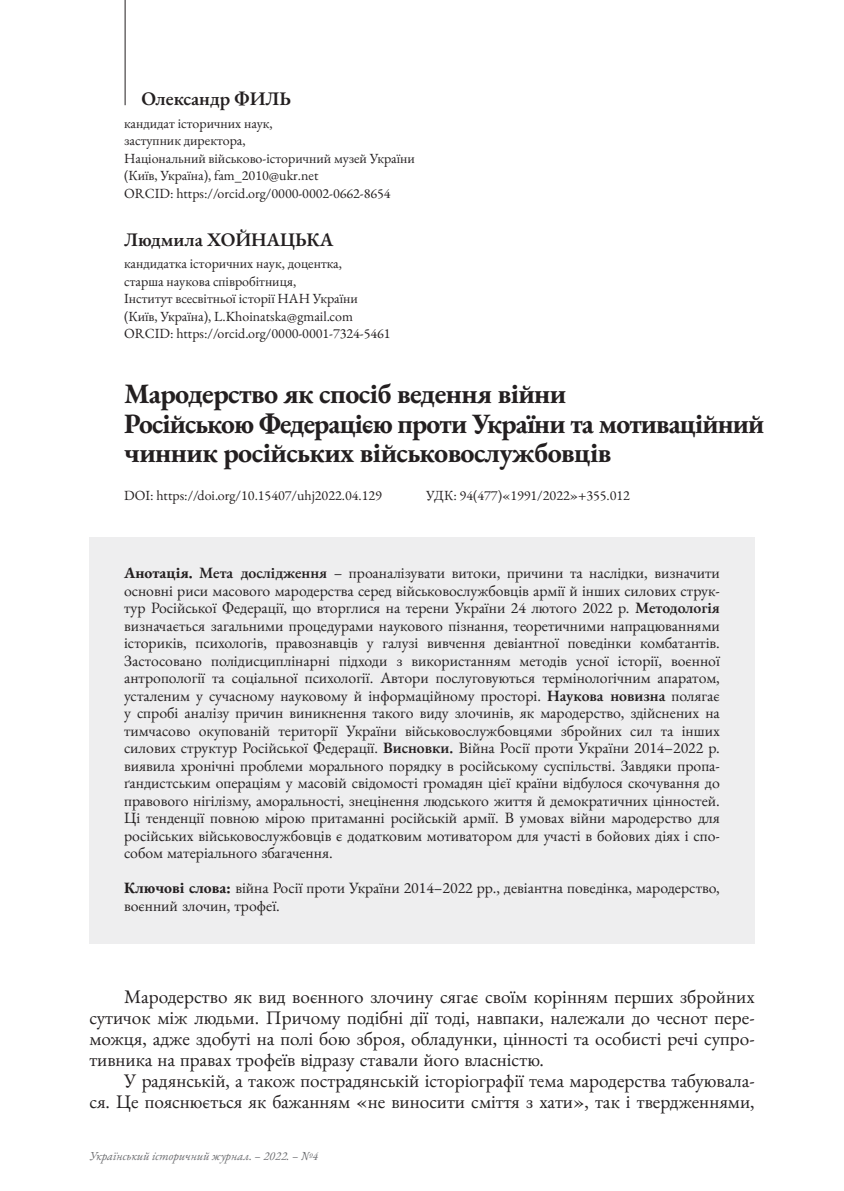
<style>
.page{position:relative;width:844px;height:1191px;background:#fff}
.page>*{position:absolute;margin:0;border:0;box-sizing:border-box;transform-origin:0 0}
.t1{font:700 28px/29.8px "EB Garamond";letter-spacing:-.025em;color:#231f20}
.t2{font:19.25px/21px "EB Garamond";color:#231f20;text-align:justify}
.t3{font:600 19.25px "EB Garamond";color:#231f20}
.t4{font:15.75px/17.5px "EB Garamond";color:#231f20;text-align:justify}
.t5{font:14px/17.5px "EB Garamond";color:#231f20}
.t6{font:italic 12.25px "EB Garamond";color:#6c6d70}
.s1{font-weight:700}
.s2{font-weight:600}
</style>
<div class="page">
<hr style="left:125px;top:0;width:1px;height:105px;background:#231f20">
<div style="left:89px;top:537px;width:665px;height:407px;background:#eeeeef"></div>
<p class="t3" style="left:141px;top:86px;width:151px">Олександр ФИЛЬ</p>
<p class="t5" style="left:124px;top:114px;width:292px">кандидат історичних наук,<br>заступник директора,<br>Національний військово-історичний музей України (Київ, Україна), fam_2010@ukr.net<br>ORCID: https://orcid.org/0000-0002-0662-8654</p>
<p class="t3" style="left:124px;top:227px;width:211px">Людмила ХОЙНАЦЬКА</p>
<p class="t5" style="left:124px;top:255px;width:268px">кандидатка історичних наук, доцентка,<br>старша наукова співробітниця,<br>Інститут всесвітньої історії НАН України (Київ, Україна), L.Khoinatska@gmail.com ORСID: https://orcid.org/0000-0001-7324-5461</p>
<h1 class="t1" style="left:124px;top:378px;width:641px">Мародерство як спосіб ведення війни<br>Російською Федерацією проти України та мотиваційний чинник російських військовослужбовців</h1>
<p class="t5" style="left:124px;top:486px;width:259px">DOI: https://doi.org/10.15407/uhj2022.04.129</p>
<p class="t5" style="left:426px;top:486px;width:205px">УДК: 94(477)«1991/2022»+355.012</p>
<p class="t4" style="left:124px;top:564px;width:597px"><span class="s1">Анотація.</span> <span class="s2">Мета дослідження</span> – проаналізувати витоки, причини та наслідки, визначити основні риси масового мародерства серед військовослужбовців армії й інших силових струк&shy;тур Російської Федерації, що вторглися на терени України 24 лютого 2022 р. <span class="s2">Методологія </span>визначається загальними процедурами наукового пізнання, теоретичними напрацюваннями істориків, психологів, правознавців у галузі вивчення девіантної поведінки комбатантів.<br>Застосовано полідисциплінарні підходи з використанням методів усної історії, воєнної антропології та соціальної психології. Автори послуговуються термінологічним апаратом, усталеним у сучасному науковому й інформаційному просторі. <span class="s2">Наукова новизна</span> полягає у спробі аналізу причин виникнення такого виду злочинів, як мародерство, здійснених на тимчасово окупованій території України військовослужбовцями збройних сил та інших силових структур Російської Федерації. <span class="s2">Висновки.</span> Війна Росії проти України 2014–2022 р. виявила хронічні проблеми морального порядку в російському суспільстві. Завдяки пропа&shy;ґандистським операціям у масовій свідомості громадян цієї країни відбулося скочування до правового нігілізму, аморальності, знецінення людського життя й демократичних цінностей.<br>Ці тенденції повною мірою притаманні російській армії. В умовах війни мародерство для російських військовослужбовців є додатковим мотиватором для участі в бойових діях і спо&shy;собом матеріального збагачення.</p>
<p class="t4" style="left:124px;top:879px;width:597px"><span class="s1">Ключові слова:</span> війна Росії проти України 2014–2022 рр., девіантна поведінка, мародерство, воєнний злочин, трофеї.</p>
<p class="t2" style="left:89px;top:985px;width:666px;text-indent:35px">Мародерство як вид воєнного злочину сягає своїм корінням перших збройних сутичок між людьми. Причому подібні дії тоді, навпаки, належали до чеснот пере&shy;можця, адже здобуті на полі бою зброя, обладунки, цінності та особисті речі супро&shy;тивника на правах трофеїв відразу ставали його власністю.</p>
<p class="t2" style="left:89px;top:1069px;width:666px;text-align:right">У радянській, а також пострадянській історіографії тема мародерства табуювала-<br>ся. Це пояснюється як бажанням «не виносити сміття з хати», так і твердженнями,</p>
<p class="t6" style="left:89px;top:1148px;width:230px">Український історичний журнал. – 2022. – №4</p>
</div>
